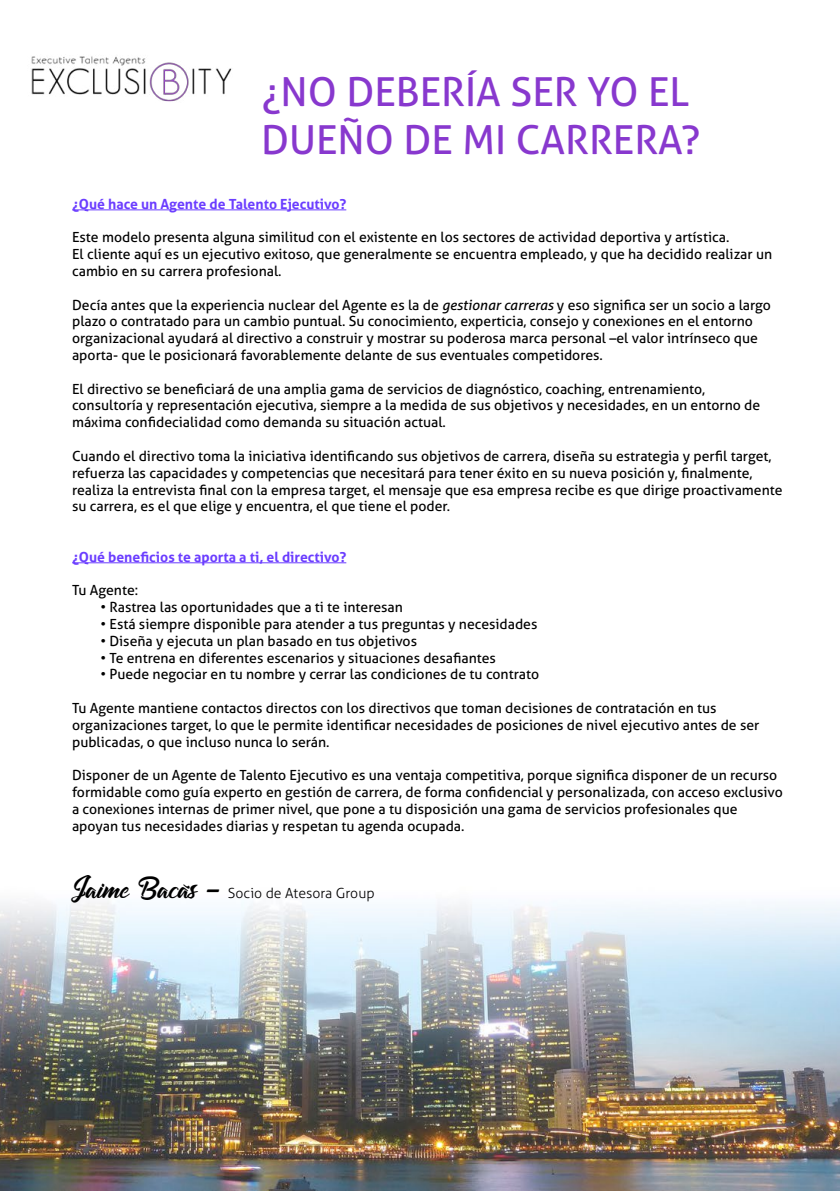
<style>
.page{position:relative;width:840px;height:1191px;background:#fff}
.page>*{position:absolute;margin:0;border:0;box-sizing:border-box;transform-origin:0 0}
.t1{font:42px "Amontilladios";color:#000}
.t2{font:40px/48px "Aller";color:#8838ce}
.t3{font:14px/16.8px "Aller";color:#000}
.t4{font:700 14px "Aller";color:#6b3dff}
.t5{font:300 14px "Aller";color:#000}
.s1{font-style:italic}
</style>
<div class="page">
<img style="left:0;top:209px;width:839px;height:982px">
<hr style="left:72px;top:209px;width:274px;height:1px;background:#6b3dff">
<hr style="left:72px;top:562px;width:274px;height:1px;background:#6b3dff">
<img style="left:31px;top:56px;width:201px;height:46px">
<h2 class="t2" style="left:261px;top:68px;width:440px">¿NO DEBERÍA SER YO EL<br>DUEÑO DE MI CARRERA?</h2>
<p class="t4" style="left:72px;top:195px;width:275px">¿Qué hace un Agente de Talento Ejecutivo?</p>
<p class="t3" style="left:72px;top:229px;width:701px">Este modelo presenta alguna similitud con el existente en los sectores de actividad deportiva y artística.<br>El cliente aquí es un ejecutivo exitoso, que generalmente se encuentra empleado, y que ha decidido realizar un cambio en su carrera profesional.</p>
<p class="t3" style="left:72px;top:296px;width:700px">Decía antes que la experiencia nuclear del Agente es la de <span class="s1">gestionar carreras</span> y eso significa ser un socio a largo plazo o contratado para un cambio puntual. Su conocimiento, experticia, consejo y conexiones en el entorno organizacional ayudará al directivo a construir y mostrar su poderosa marca personal –el valor intrínseco que aporta- que le posicionará favorablemente delante de sus eventuales competidores.</p>
<p class="t3" style="left:72px;top:380px;width:689px">El directivo se beneficiará de una amplia gama de servicios de diagnóstico, coaching, entrenamiento, consultoría y representación ejecutiva, siempre a la medida de sus objetivos y necesidades, en un entorno de máxima confidecialidad como demanda su situación actual.</p>
<p class="t3" style="left:72px;top:447px;width:711px">Cuando el directivo toma la iniciativa identificando sus objetivos de carrera, diseña su estrategia y perfil target, refuerza las capacidades y competencias que necesitará para tener éxito en su nueva posición y, finalmente, realiza la entrevista final con la empresa target, el mensaje que esa empresa recibe es que dirige proactivamente su carrera, es el que elige y encuentra, el que tiene el poder.</p>
<p class="t4" style="left:72px;top:548px;width:275px">¿Qué beneficios te aporta a ti, el directivo?</p>
<p class="t3" style="left:72px;top:582px;width:68px">Tu Agente:</p>
<p class="t3" style="left:100px;top:599px;width:304px">• Rastrea las oportunidades que a ti te interesan</p>
<p class="t3" style="left:100px;top:615px;width:438px">• Está siempre disponible para atender a tus preguntas y necesidades</p>
<p class="t3" style="left:100px;top:632px;width:318px">• Diseña y ejecuta un plan basado en tus objetivos</p>
<p class="t3" style="left:100px;top:649px;width:397px">• Te entrena en diferentes escenarios y situaciones desafiantes</p>
<p class="t3" style="left:100px;top:666px;width:440px">• Puede negociar en tu nombre y cerrar las condiciones de tu contrato</p>
<p class="t3" style="left:72px;top:699px;width:688px">Tu Agente mantiene contactos directos con los directivos que toman decisiones de contratación en tus organizaciones target, lo que le permite identificar necesidades de posiciones de nivel ejecutivo antes de ser publicadas, o que incluso nunca lo serán.</p>
<p class="t3" style="left:72px;top:767px;width:711px">Disponer de un Agente de Talento Ejecutivo es una ventaja competitiva, porque significa disponer de un recurso formidable como guía experto en gestión de carrera, de forma confidencial y personalizada, con acceso exclusivo a conexiones internas de primer nivel, que pone a tu disposición una gama de servicios profesionales que apoyan tus necesidades diarias y respetan tu agenda ocupada.</p>
<h1 class="t1" style="left:72px;top:860px;width:149px">Jaime Bacás -</h1>
<p class="t5" style="left:228px;top:884px;width:148px">Socio de Atesora Group</p>
</div>
